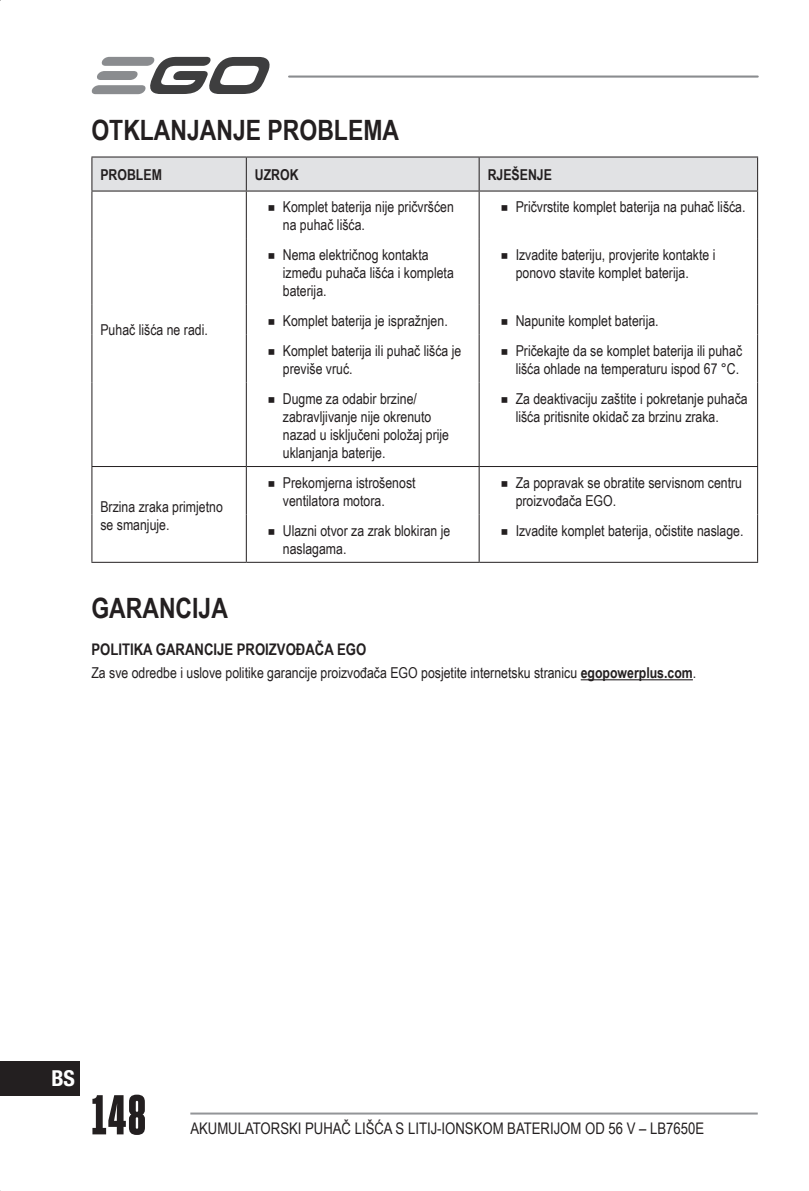
<style>
.page{position:relative;width:809px;height:1191px;background:#fff}
.page>*{position:absolute;margin:0;border:0;box-sizing:border-box;transform-origin:0 0}
.t1{font:900 56px "Heroic Condensed";color:#231f20}
.t2{font:700 28px "Arial Narrow";color:#231f20}
.t3{font:700 condensed 22px "Helvetica Neue LT Std";color:#fff}
.t4{font:16px "Arial Narrow";color:#231f20}
.t5{font:700 16px "Arial Narrow";color:#231f20}
.t6{font:15px/18px "Arial Narrow";color:#231f20}
.t7{font:700 15px "Arial Narrow";color:#231f20}
.s1{font-weight:700}
</style>
<div class="page">
<hr style="left:289px;top:75px;width:468px;height:3px;background:#8a8c8f">
<svg style="left:91px;top:57px;width:179px;height:37px"></svg>
<hr style="left:190px;top:1112px;width:567px;height:2px;background:#939598">
<div style="left:0;top:1061px;width:80px;height:34px;background:#231f20"></div>
<hr style="left:580px;top:679px;width:112px;height:1px;background:#231f20">
<div style="left:92px;top:157px;width:664px;height:33px;background:#e1e2e4"></div>
<hr style="left:91px;top:156px;width:155px;height:1px;background:#231f20">
<hr style="left:91px;top:157px;width:1px;height:33px;background:#231f20">
<hr style="left:246px;top:156px;width:233px;height:1px;background:#231f20">
<hr style="left:246px;top:157px;width:1px;height:33px;background:#231f20">
<hr style="left:479px;top:156px;width:278px;height:1px;background:#231f20">
<hr style="left:478px;top:157px;width:1px;height:33px;background:#231f20">
<hr style="left:756px;top:157px;width:1px;height:33px;background:#231f20">
<hr style="left:91px;top:190px;width:155px;height:1px;background:#231f20">
<hr style="left:91px;top:191px;width:1px;height:48px;background:#231f20">
<hr style="left:246px;top:190px;width:233px;height:1px;background:#231f20">
<hr style="left:479px;top:190px;width:278px;height:1px;background:#231f20">
<hr style="left:91px;top:239px;width:1px;height:66px;background:#231f20">
<hr style="left:91px;top:305px;width:1px;height:30px;background:#231f20">
<hr style="left:91px;top:335px;width:1px;height:47px;background:#231f20">
<hr style="left:91px;top:382px;width:1px;height:84px;background:#231f20">
<hr style="left:91px;top:466px;width:155px;height:1px;background:#231f20">
<hr style="left:91px;top:467px;width:1px;height:47px;background:#231f20">
<hr style="left:91px;top:514px;width:1px;height:48px;background:#231f20">
<hr style="left:91px;top:562px;width:155px;height:1px;background:#231f20">
<hr style="left:246px;top:191px;width:1px;height:48px;background:#231f20">
<hr style="left:478px;top:191px;width:1px;height:48px;background:#231f20">
<hr style="left:756px;top:191px;width:1px;height:48px;background:#231f20">
<hr style="left:246px;top:239px;width:1px;height:66px;background:#231f20">
<hr style="left:478px;top:239px;width:1px;height:66px;background:#231f20">
<hr style="left:756px;top:239px;width:1px;height:66px;background:#231f20">
<hr style="left:246px;top:305px;width:1px;height:30px;background:#231f20">
<hr style="left:478px;top:305px;width:1px;height:30px;background:#231f20">
<hr style="left:756px;top:305px;width:1px;height:30px;background:#231f20">
<hr style="left:246px;top:335px;width:1px;height:47px;background:#231f20">
<hr style="left:478px;top:335px;width:1px;height:47px;background:#231f20">
<hr style="left:756px;top:335px;width:1px;height:47px;background:#231f20">
<hr style="left:246px;top:382px;width:1px;height:84px;background:#231f20">
<hr style="left:478px;top:382px;width:1px;height:84px;background:#231f20">
<hr style="left:756px;top:382px;width:1px;height:84px;background:#231f20">
<hr style="left:246px;top:466px;width:233px;height:1px;background:#231f20">
<hr style="left:246px;top:467px;width:1px;height:47px;background:#231f20">
<hr style="left:479px;top:466px;width:278px;height:1px;background:#231f20">
<hr style="left:478px;top:467px;width:1px;height:47px;background:#231f20">
<hr style="left:756px;top:467px;width:1px;height:47px;background:#231f20">
<hr style="left:246px;top:514px;width:1px;height:48px;background:#231f20">
<hr style="left:478px;top:514px;width:1px;height:48px;background:#231f20">
<hr style="left:756px;top:514px;width:1px;height:48px;background:#231f20">
<hr style="left:246px;top:562px;width:233px;height:1px;background:#231f20">
<hr style="left:479px;top:562px;width:278px;height:1px;background:#231f20">
<h2 class="t2" style="left:91px;top:108px;width:309px">OTKLANJANJE PROBLEMA</h2>
<p class="t7" style="left:100px;top:164px;width:63px">PROBLEM</p>
<p class="t7" style="left:255px;top:164px;width:45px">UZROK</p>
<p class="t7" style="left:487px;top:164px;width:66px">RJEŠENJE</p>
<p class="t6" style="left:100px;top:320px;width:109px">Puhač lišća ne radi.</p>
<p class="t6" style="left:100px;top:497px;width:124px">Brzina zraka primjetno se smanjuje.</p>
<p class="t6" style="left:283px;top:198px;width:172px;text-indent:-17px">◾ Komplet baterija nije pričvršćen na puhač lišća.</p>
<p class="t6" style="left:499px;top:198px;width:248px">◾ Pričvrstite komplet baterija na puhač lišća.</p>
<p class="t6" style="left:283px;top:245px;width:172px;text-indent:-17px">◾ Nema električnog kontakta između puhača lišća i kompleta baterija.</p>
<p class="t6" style="left:515px;top:245px;width:201px;text-indent:-17px">◾ Izvadite bateriju, provjerite kontakte i ponovo stavite komplet baterija.</p>
<p class="t6" style="left:266px;top:311px;width:183px">◾ Komplet baterija je ispražnjen.</p>
<p class="t6" style="left:499px;top:311px;width:161px">◾ Napunite komplet baterija.</p>
<p class="t6" style="left:283px;top:341px;width:180px;text-indent:-17px">◾ Komplet baterija ili puhač lišća je previše vruć.</p>
<p class="t6" style="left:499px;top:341px;width:244px;text-align:right">◾ Pričekajte da se komplet baterija ili puhač lišća ohlade na temperaturu ispod 67 °C.</p>
<p class="t6" style="left:283px;top:389px;width:168px;text-indent:-17px">◾ Dugme za odabir brzine/ zabravljivanje nije okrenuto nazad u isključeni položaj prije uklanjanja baterije.</p>
<p class="t6" style="left:515px;top:389px;width:233px;text-indent:-17px">◾ Za deaktivaciju zaštite i pokretanje puhača lišća pritisnite okidač za brzinu zraka.</p>
<p class="t6" style="left:283px;top:473px;width:134px;text-indent:-17px">◾ Prekomjerna istrošenost ventilatora motora.</p>
<p class="t6" style="left:515px;top:473px;width:228px;text-indent:-17px">◾ Za popravak se obratite servisnom centru proizvođača EGO.</p>
<p class="t6" style="left:283px;top:521px;width:169px;text-indent:-17px">◾ Ulazni otvor za zrak blokiran je naslagama.</p>
<p class="t6" style="left:499px;top:521px;width:246px">◾ Izvadite komplet baterija, očistite naslage.</p>
<h2 class="t2" style="left:91px;top:586px;width:138px">GARANCIJA</h2>
<p class="t5" style="left:91px;top:637px;width:276px">POLITIKA GARANCIJE PROIZVOĐAČA EGO</p>
<p class="t6" style="left:91px;top:663px;width:606px">Za sve odredbe i uslove politike garancije proizvođača EGO posjetite internetsku stranicu <span class="s1">egopowerplus.com</span>.</p>
<h3 class="t3" style="left:51px;top:1065px;width:25px">BS</h3>
<h1 class="t1" style="left:91px;top:1084px;width:58px">148</h1>
<p class="t4" style="left:190px;top:1117px;width:515px">AKUMULATORSKI PUHAČ LIŠĆA S LITIJ-IONSKOM BATERIJOM OD 56 V – LB7650E</p>
</div>
